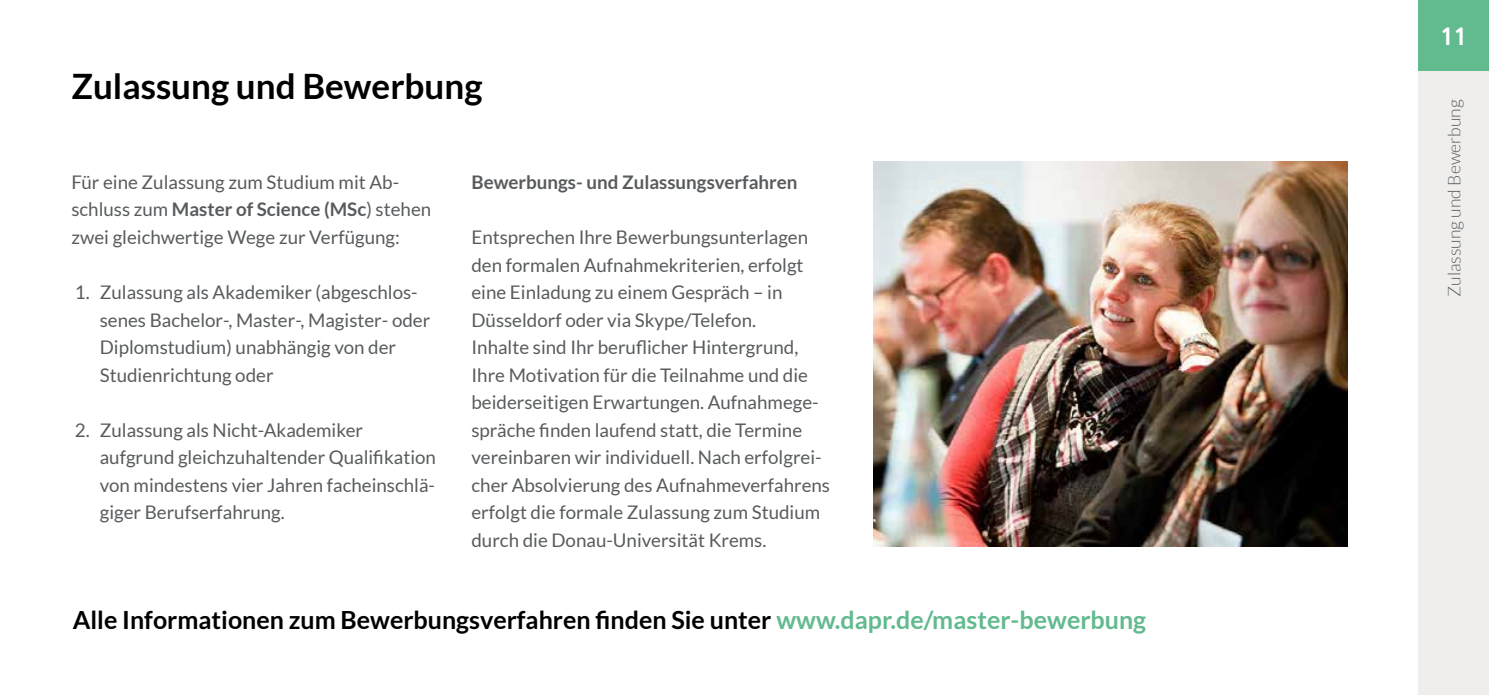
<style>
.page{position:relative;width:1489px;height:695px;background:#fff}
.page>*{position:absolute;margin:0;border:0;box-sizing:border-box;transform-origin:0 0}
.t1{font:700 35px "Lato";color:#000}
.t2{font:700 25px "Lato";color:#000}
.t3{font:700 condensed 25px "Frutiger LT Std";color:#fff}
.t4{font:18.75px/27.5px "Lato";color:#585b5d}
.t5{font:700 18.75px "Lato";color:#585b5d}
.t6{font:300 17.5px "Lato";color:#585b5d}
.s1{font-weight:700}
.s2{color:#62ba8f}
</style>
<div class="page">
<div style="left:1417px;top:0;width:71px;height:71px;background:#62ba8f"></div>
<div style="left:1417px;top:71px;width:71px;height:623px;background:#efeeed"></div>
<img style="left:873px;top:161px;width:473px;height:385px">
<h1 class="t1" style="left:71px;top:66px;width:412px">Zulassung und Bewerbung</h1>
<p class="t4" style="left:71px;top:168px;width:361px">Für eine Zulassung zum Studium mit Ab&shy;schluss zum <span class="s1">Master of Science (MSc</span>) stehen zwei gleichwertige Wege zur Verfügung:</p>
<p class="t4" style="left:100px;top:278px;width:332px;text-indent:-25px">1. Zulassung als Akademiker (abgeschlos&shy;senes Bachelor-, Master-, Magister- oder Diplomstudium) unabhängig von der Studienrichtung oder</p>
<p class="t4" style="left:100px;top:416px;width:338px;text-indent:-25px">2. Zulassung als Nicht-Akademiker aufgrund gleichzuhaltender Qualifikation von mindestens vier Jahren facheinschlä&shy;giger Berufserfahrung.</p>
<p class="t5" style="left:471px;top:171px;width:327px">Bewerbungs- und Zulassungsverfahren</p>
<p class="t4" style="left:471px;top:223px;width:360px">Entsprechen Ihre Bewerbungsunterlagen den formalen Aufnahmekriterien, erfolgt eine Einladung zu einem Gespräch – in Düsseldorf oder via Skype/Telefon.<br>Inhalte sind Ihr beruflicher Hintergrund, Ihre Motivation für die Teilnahme und die beiderseitigen Erwartungen. Aufnahmege&shy;spräche finden laufend statt, die Termine vereinbaren wir individuell. Nach erfolgrei&shy;cher Absolvierung des Aufnahmeverfahrens erfolgt die formale Zulassung zum Studium durch die Donau-Universität Krems.</p>
<h2 class="t2" style="left:73px;top:605px;width:1074px">Alle Informationen zum Bewerbungsverfahren finden Sie unter <span class="s2">www.dapr.de/master-bewerbung</span></h2>
<h2 class="t3" style="left:1440px;top:22px;width:28px">11</h2>
<p class="t6" style="left:1444px;top:297px;width:199px;rotate:-90deg">Zulassung und Bewerbung</p>
</div>
